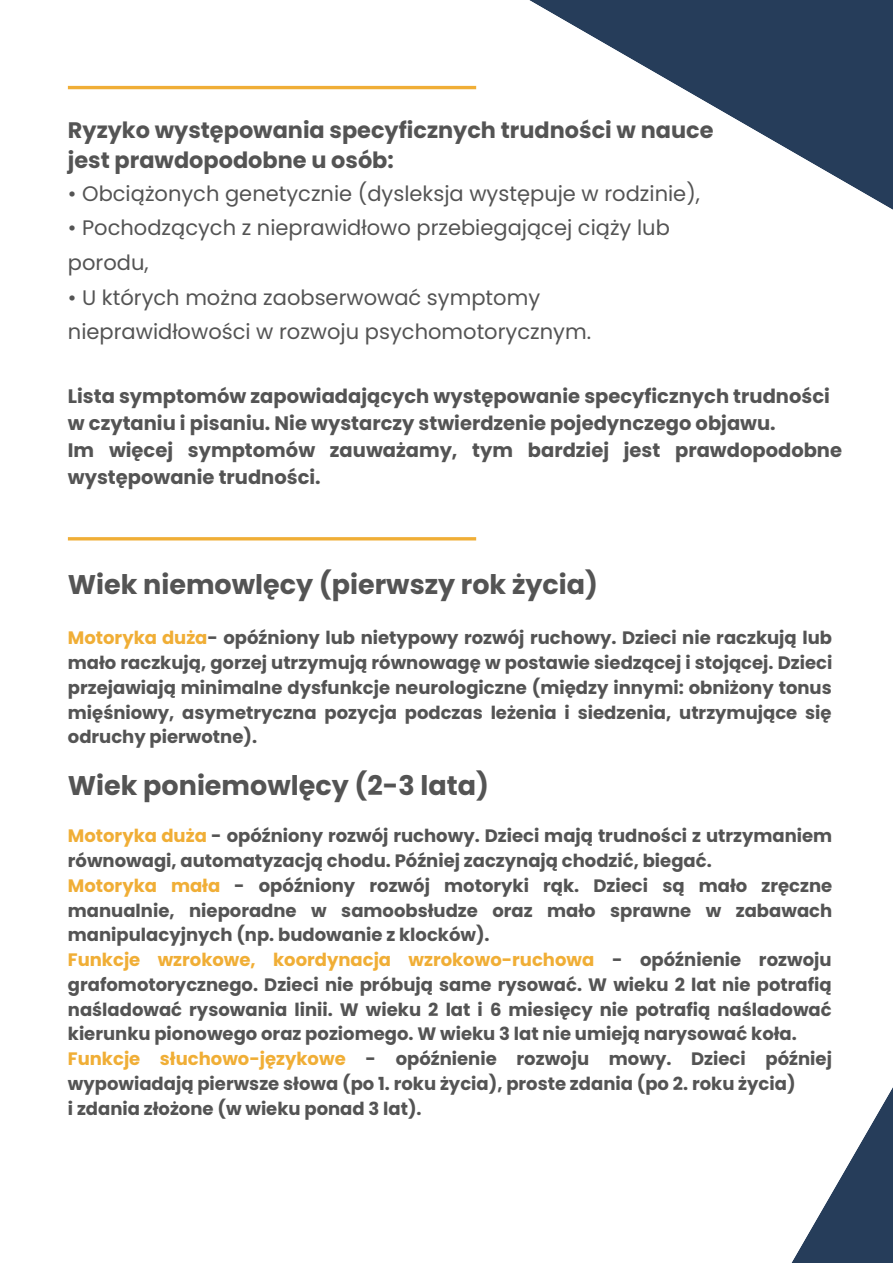
<style>
.page{position:relative;width:893px;height:1264px;background:#fff}
.page>*{position:absolute;margin:0;border:0;box-sizing:border-box;transform-origin:0 0}
.t1{font:700 27px "Poppins";color:#545454}
.t2{font:700 22.35px/30.5px "Poppins";color:#545454}
.t3{font:21px/34.7px "Poppins";color:#545454}
.t4{font:700 19.5px/27px "Poppins";color:#545454}
.t5{font:700 18px/24.8px "Poppins";color:#545454;text-align:justify}
.s1{color:#f0ae36}
</style>
<div class="page">
<svg style="left:446px;top:0;width:446px;height:209px"></svg>
<svg style="left:792px;top:1089px;width:100px;height:173px"></svg>
<hr style="left:68px;top:86px;width:408px;height:3px;background:#f0ae36">
<hr style="left:68px;top:537px;width:408px;height:3px;background:#f0ae36">
<p class="t2" style="left:68px;top:115px;width:647px">Ryzyko występowania specyficznych trudności w nauce jest prawdopodobne u osób:</p>
<p class="t3" style="left:68px;top:176px;width:633px">• Obciążonych genetycznie (dysleksja występuje w rodzinie),</p>
<p class="t3" style="left:68px;top:211px;width:603px">• Pochodzących z nieprawidłowo przebiegającej ciąży lub porodu,</p>
<p class="t3" style="left:68px;top:280px;width:524px">• U których można zaobserwować symptomy nieprawidłowości w rozwoju psychomotorycznym.</p>
<p class="t4" style="left:68px;top:383px;width:763px">Lista symptomów zapowiadających występowanie specyficznych trudności</p>
<p class="t4" style="left:68px;top:410px;width:709px">w czytaniu i pisaniu. Nie wystarczy stwierdzenie pojedynczego objawu.</p>
<p class="t4" style="left:68px;top:437px;width:775px">Im więcej symptomów zauważamy, tym bardziej jest prawdopodobne występowanie trudności.</p>
<p class="t1" style="left:68px;top:565px;width:531px">Wiek niemowlęcy (pierwszy rok życia)</p>
<p class="t5" style="left:68px;top:625px;width:765px"><span class="s1">Motoryka duża</span>- opóźniony lub nietypowy rozwój ruchowy. Dzieci nie raczkują lub mało raczkują, gorzej utrzymują równowagę w postawie siedzącej i stojącej. Dzieci przejawiają minimalne dysfunkcje neurologiczne (między innymi: obniżony tonus mięśniowy, asymetryczna pozycja podczas leżenia i siedzenia, utrzymujące się odruchy pierwotne).</p>
<p class="t1" style="left:68px;top:766px;width:422px">Wiek poniemowlęcy (2-3 lata)</p>
<p class="t5" style="left:68px;top:823px;width:765px"><span class="s1">Motoryka duża</span> - opóźniony rozwój ruchowy. Dzieci mają trudności z utrzymaniem równowagi, automatyzacją chodu. Później zaczynają chodzić, biegać.</p>
<p class="t5" style="left:68px;top:873px;width:765px"><span class="s1">Motoryka mała</span> - opóźniony rozwój motoryki rąk. Dzieci są mało zręczne manualnie, nieporadne w samoobsłudze oraz mało sprawne w zabawach manipulacyjnych (np. budowanie z klocków).</p>
<p class="t5" style="left:68px;top:947px;width:765px"><span class="s1">Funkcje wzrokowe, koordynacja wzrokowo-ruchowa</span> - opóźnienie rozwoju grafomotorycznego. Dzieci nie próbują same rysować. W wieku 2 lat nie potrafią naśladować rysowania linii. W wieku 2 lat i 6 miesięcy nie potrafią naśladować kierunku pionowego oraz poziomego. W wieku 3 lat nie umieją narysować koła.</p>
<p class="t5" style="left:68px;top:1046px;width:765px"><span class="s1">Funkcje słuchowo-językowe</span> - opóźnienie rozwoju mowy. Dzieci później wypowiadają pierwsze słowa (po 1. roku życia), proste zdania (po 2. roku życia)</p>
<p class="t5" style="left:68px;top:1095px;width:355px">i zdania złożone (w wieku ponad 3 lat).</p>
</div>
